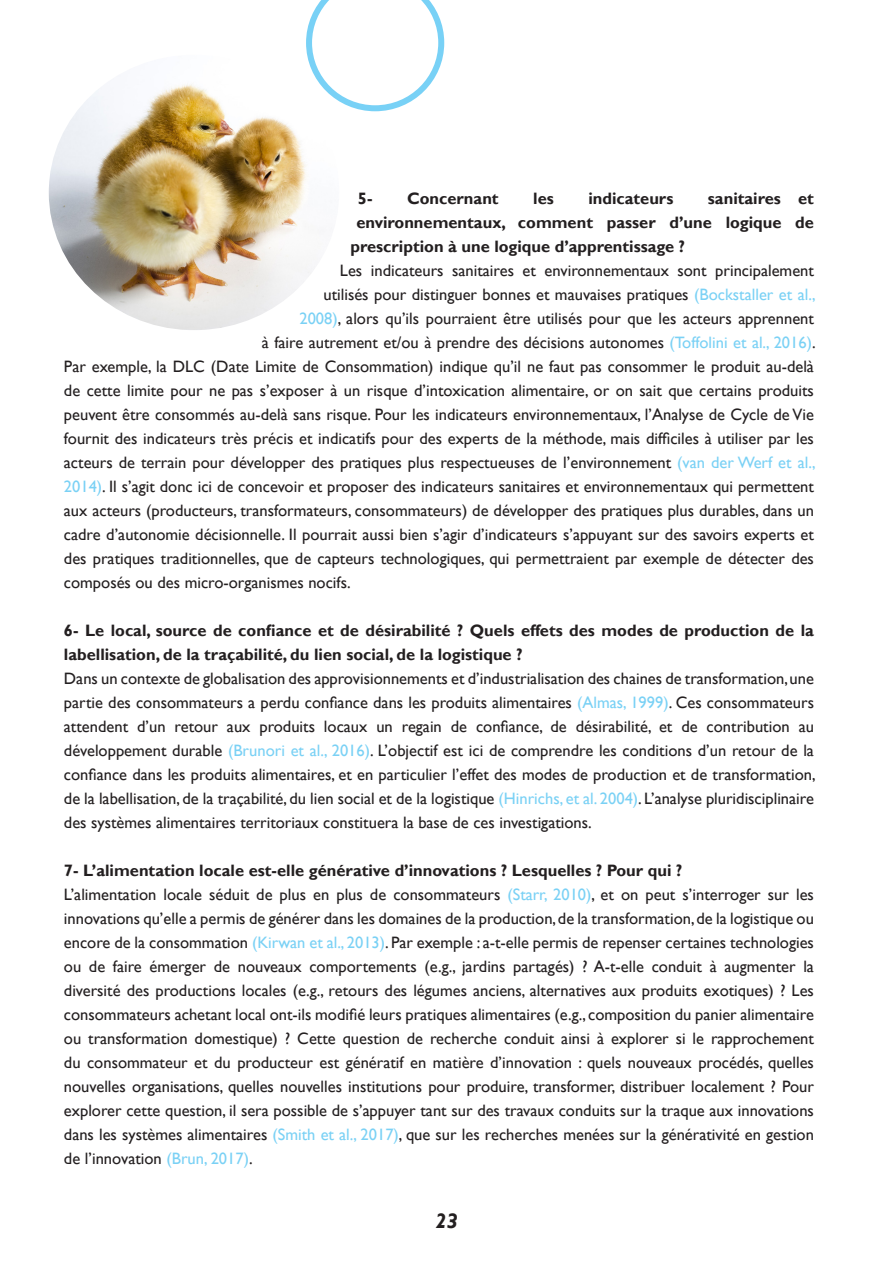
<style>
.page{position:relative;width:893px;height:1263px;background:#fff}
.page>*{position:absolute;margin:0;border:0;box-sizing:border-box;transform-origin:0 0}
.t1{font:italic 700 21px "Gill Sans";color:#231f20}
.t2{font:16.5px/24px "Gill Sans";color:#231f20;text-align:justify}
.t3{font:700 16.5px/24px "Gill Sans";color:#231f20}
.s1{color:#7ad1f5}
</style>
<div class="page">
<svg style="left:306px;top:0;width:138px;height:111px"></svg>
<img style="left:49px;top:55px;width:290px;height:275px">
<p class="t3" style="left:358px;top:187px;width:16px">5-</p>
<p class="t3" style="left:407px;top:187px;width:93px">Concernant</p>
<p class="t3" style="left:533px;top:187px;width:22px">les</p>
<p class="t3" style="left:588px;top:187px;width:87px">indicateurs</p>
<p class="t3" style="left:708px;top:187px;width:108px">sanitaires et</p>
<p class="t3" style="left:356px;top:211px;width:459px">environnementaux, comment passer d’une logique de</p>
<p class="t3" style="left:350px;top:235px;width:336px">prescription à une logique d’apprentissage ?</p>
<p class="t2" style="left:340px;top:259px;width:475px">Les indicateurs sanitaires et environnementaux sont principalement</p>
<p class="t2" style="left:323px;top:283px;width:494px">utilisés pour distinguer bonnes et mauvaises pratiques <span class="s1">(Bockstaller et al.,</span></p>
<p class="t2" style="left:299px;top:307px;width:516px"><span class="s1">2008)</span>, alors qu’ils pourraient être utilisés pour que les acteurs apprennent</p>
<p class="t2" style="left:262px;top:331px;width:555px">à faire autrement et/ou à prendre des décisions autonomes <span class="s1">(Toffolini et al., 2016)</span>.</p>
<p class="t2" style="left:64px;top:355px;width:752px">Par exemple, la DLC (Date Limite de Consommation) indique qu’il ne faut pas consommer le produit au-delà</p>
<p class="t2" style="left:64px;top:379px;width:752px">de cette limite pour ne pas s’exposer à un risque d’intoxication alimentaire, or on sait que certains produits</p>
<p class="t2" style="left:64px;top:403px;width:751px">peuvent être consommés au-delà sans risque. Pour les indicateurs environnementaux, l’Analyse de Cycle de Vie</p>
<p class="t2" style="left:64px;top:427px;width:751px">fournit des indicateurs très précis et indicatifs pour des experts de la méthode, mais difficiles à utiliser par les</p>
<p class="t2" style="left:64px;top:451px;width:753px">acteurs de terrain pour développer des pratiques plus respectueuses de l’environnement <span class="s1">(van der Werf et al.,</span></p>
<p class="t2" style="left:64px;top:475px;width:752px"><span class="s1">2014)</span>. Il s’agit donc ici de concevoir et proposer des indicateurs sanitaires et environnementaux qui permettent</p>
<p class="t2" style="left:64px;top:499px;width:752px">aux acteurs (producteurs, transformateurs, consommateurs) de développer des pratiques plus durables, dans un</p>
<p class="t2" style="left:64px;top:523px;width:752px">cadre d’autonomie décisionnelle. Il pourrait aussi bien s’agir d’indicateurs s’appuyant sur des savoirs experts et</p>
<p class="t2" style="left:64px;top:547px;width:752px">des pratiques traditionnelles, que de capteurs technologiques, qui permettraient par exemple de détecter des</p>
<p class="t2" style="left:64px;top:571px;width:288px">composés ou des micro-organismes nocifs.</p>
<p class="t3" style="left:64px;top:619px;width:752px">6- Le local, source de confiance et de désirabilité ? Quels effets des modes de production de la labellisation, de la traçabilité, du lien social, de la logistique ?</p>
<p class="t2" style="left:64px;top:667px;width:753px">Dans un contexte de globalisation des approvisionnements et d’industrialisation des chaines de transformation, une partie des consommateurs a perdu confiance dans les produits alimentaires <span class="s1">(Almas, 1999)</span>. Ces consommateurs attendent d’un retour aux produits locaux un regain de confiance, de désirabilité, et de contribution au développement durable <span class="s1">(Brunori et al., 2016)</span>. L’objectif est ici de comprendre les conditions d’un retour de la confiance dans les produits alimentaires, et en particulier l’effet des modes de production et de transformation, de la labellisation, de la traçabilité, du lien social et de la logistique <span class="s1">(Hinrichs, et al. 2004)</span>. L’analyse pluridisciplinaire des systèmes alimentaires territoriaux constituera la base de ces investigations.</p>
<p class="t3" style="left:64px;top:859px;width:620px">7- L’alimentation locale est-elle générative d’innovations ? Lesquelles ? Pour qui ?</p>
<p class="t2" style="left:64px;top:883px;width:752px">L’alimentation locale séduit de plus en plus de consommateurs <span class="s1">(Starr, 2010)</span>, et on peut s’interroger sur les innovations qu’elle a permis de générer dans les domaines de la production, de la transformation, de la logistique ou encore de la consommation <span class="s1">(Kirwan et al., 2013)</span>. Par exemple : a-t-elle permis de repenser certaines technologies ou de faire émerger de nouveaux comportements (e.g., jardins partagés) ? A-t-elle conduit à augmenter la diversité des productions locales (e.g., retours des légumes anciens, alternatives aux produits exotiques) ? Les consommateurs achetant local ont-ils modifié leurs pratiques alimentaires (e.g., composition du panier alimentaire ou transformation domestique) ? Cette question de recherche conduit ainsi à explorer si le rapprochement du consommateur et du producteur est génératif en matière d’innovation : quels nouveaux procédés, quelles nouvelles organisations, quelles nouvelles institutions pour produire, transformer, distribuer localement ? Pour explorer cette question, il sera possible de s’appuyer tant sur des travaux conduits sur la traque aux innovations dans les systèmes alimentaires <span class="s1">(Smith et al., 2017)</span>, que sur les recherches menées sur la générativité en gestion de l’innovation <span class="s1">(Brun, 2017)</span>.</p>
<p class="t1" style="left:436px;top:1209px;width:24px">23</p>
</div>
